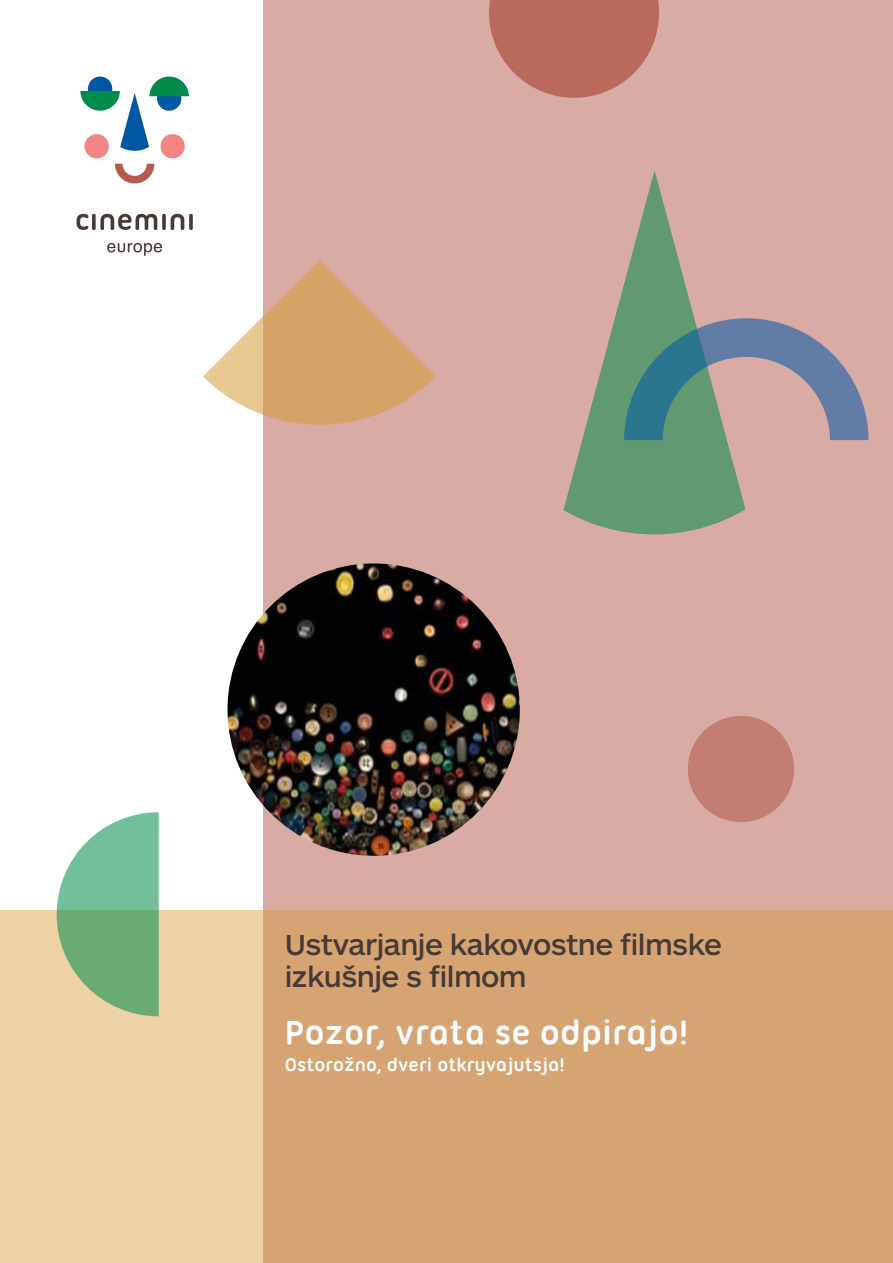
<style>
.page{position:relative;width:893px;height:1263px;background:#fff}
.page>*{position:absolute;margin:0;border:0;box-sizing:border-box;transform-origin:0 0}
.t1{font:700 36px "Ubuntu Titling";color:#fff}
.t2{font:500 30px/31.5px "ARS Maquette Pro";letter-spacing:-.02em;color:#453a36}
.t3{font:700 19.5px "Ubuntu Titling";color:#fff}
</style>
<div class="page">
<div style="left:264px;top:0;width:629px;height:1263px;background:#d8aca5"></div>
<svg style="left:115px;top:164px;width:39px;height:19px"></svg>
<div style="left:85px;top:134px;width:24px;height:24px;background:#f08583;border-radius:50%"></div>
<div style="left:160px;top:134px;width:25px;height:24px;background:#f08583;border-radius:50%"></div>
<svg style="left:80px;top:77px;width:109px;height:74px"></svg>
<svg style="left:77px;top:214px;width:116px;height:16px"></svg>
<svg style="left:107px;top:243px;width:55px;height:13px"></svg>
<svg style="left:0;top:910px;width:893px;height:353px;background:#dbb080"></svg>
<img style="left:227px;top:563px;width:293px;height:293px;border-radius:146px">
<svg style="left:57px;top:812px;width:102px;height:204px;background:#8bbf96"></svg>
<div style="left:688px;top:716px;width:106px;height:106px;background:#c37e74;border-radius:50%"></div>
<svg style="left:489px;top:0;width:170px;height:98px"></svg>
<svg style="left:203px;top:260px;width:233px;height:181px"></svg>
<svg style="left:563px;top:171px;width:182px;height:363px"></svg>
<svg style="left:624px;top:318px;width:244px;height:122px"></svg>
<p class="t2" style="left:285px;top:927px;width:438px">Ustvarjanje kakovostne filmske izkušnje s filmom</p>
<p class="t1" style="left:285px;top:1011px;width:405px">Pozor, vrata se odpirajo!</p>
<p class="t3" style="left:285px;top:1053px;width:281px">Ostorožno, dveri otkryvajutsja!</p>
</div>
